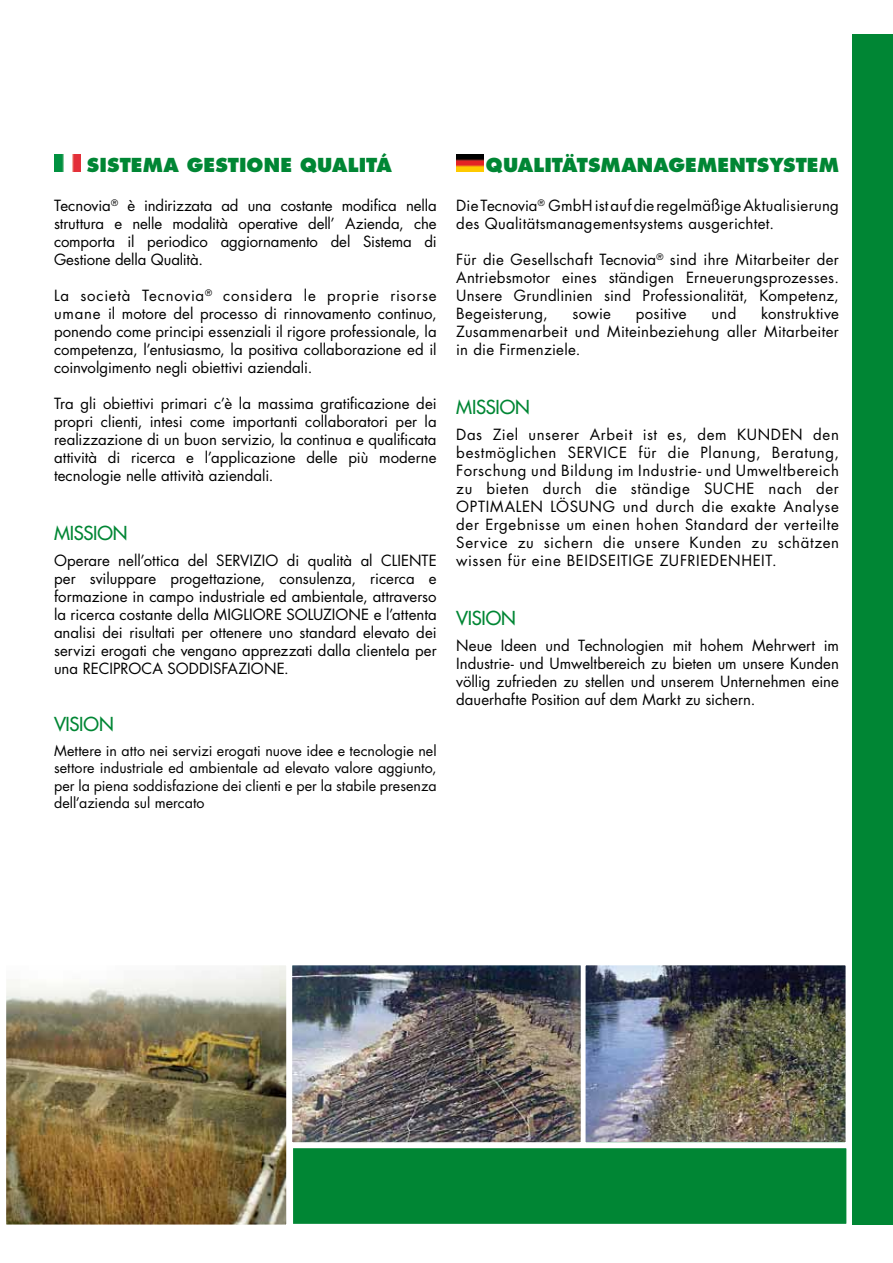
<style>
.page{position:relative;width:893px;height:1263px;background:#fff}
.page>*{position:absolute;margin:0;border:0;box-sizing:border-box;transform-origin:0 0}
.t1{font:800 18.75px "Futura Std";letter-spacing:.005em;color:#008634}
.t2{font:500 18.75px "Futura Std";letter-spacing:-.015em;color:#008634}
.t3{font:15px/18px "Futura Std";letter-spacing:.01em;color:#000;text-align:justify}
.t4{font:14.25px/17.1px "Futura Std";letter-spacing:.005em;color:#000;text-align:justify}
</style>
<div class="page">
<div style="left:853px;top:34px;width:40px;height:1190px;background:#008634"></div>
<div style="left:290px;top:1145px;width:559px;height:82px;background:#008634;border:3px solid #fff"></div>
<img style="left:54px;top:154px;width:27px;height:18px">
<img style="left:456px;top:154px;width:27px;height:18px">
<img style="left:7px;top:966px;width:278px;height:257px">
<div style="left:3px;top:962px;width:286px;height:265px;border:3px solid #fff"></div>
<img style="left:293px;top:966px;width:287px;height:175px">
<div style="left:289px;top:962px;width:295px;height:183px;border:3px solid #fff"></div>
<img style="left:587px;top:966px;width:257px;height:175px">
<div style="left:583px;top:962px;width:265px;height:183px;border:3px solid #fff"></div>
<p class="t1" style="left:87px;top:153px;width:307px">SISTEMA GESTIONE QUALITÁ</p>
<p class="t3" style="left:54px;top:197px;width:384px">Tecnovia<sup>®</sup> è indirizzata ad una costante modifica nella struttura e nelle modalità operative dell’ Azienda, che comporta il periodico aggiornamento del Sistema di Gestione della Qualità.</p>
<p class="t3" style="left:54px;top:287px;width:384px">La società Tecnovia<sup>®</sup> considera le proprie risorse umane il motore del processo di rinnovamento continuo, ponendo come principi essenziali il rigore professionale, la competenza, l’entusiasmo, la positiva collaborazione ed il coinvolgimento negli obiettivi aziendali.</p>
<p class="t3" style="left:54px;top:395px;width:384px">Tra gli obiettivi primari c’è la massima gratificazione dei propri clienti, intesi come importanti collaboratori per la realizzazione di un buon servizio, la continua e qualificata attività di ricerca e l’applicazione delle più moderne tecnologie nelle attività aziendali.</p>
<p class="t2" style="left:54px;top:521px;width:75px">MISSION</p>
<p class="t3" style="left:54px;top:552px;width:384px">Operare nell’ottica del SERVIZIO di qualità al CLIENTE per sviluppare progettazione, consulenza, ricerca e formazione in campo industriale ed ambientale, attraverso la ricerca costante della MIGLIORE SOLUZIONE e l’attenta analisi dei risultati per ottenere uno standard elevato dei servizi erogati che vengano apprezzati dalla clientela per una RECIPROCA SODDISFAZIONE.</p>
<p class="t2" style="left:54px;top:712px;width:61px">VISION</p>
<p class="t4" style="left:54px;top:743px;width:384px">Mettere in atto nei servizi erogati nuove idee e tecnologie nel settore industriale ed ambientale ad elevato valore aggiunto, per la piena soddisfazione dei clienti e per la stabile presenza dell’azienda sul mercato</p>
<p class="t1" style="left:486px;top:153px;width:355px">QUALITÄTSMANAGEMENTSYSTEM</p>
<p class="t3" style="left:456px;top:197px;width:384px">Die Tecnovia<sup>®</sup> GmbH ist auf die regelmäßige Aktualisierung des Qualitätsmanagementsystems ausgerichtet.</p>
<p class="t3" style="left:456px;top:251px;width:384px">Für die Gesellschaft Tecnovia<sup>®</sup> sind ihre Mitarbeiter der Antriebsmotor eines ständigen Erneuerungsprozesses.<br>Unsere Grundlinien sind Professionalität, Kompetenz, Begeisterung,</p>
<p class="t3" style="left:456px;top:305px;width:384px;text-indent:305px">konstruktive Zusammenarbeit und Miteinbeziehung aller Mitarbeiter in die Firmenziele.</p>
<p class="t3" style="left:572px;top:305px;width:40px">sowie</p>
<p class="t3" style="left:636px;top:305px;width:52px">positive</p>
<p class="t3" style="left:711px;top:305px;width:26px">und</p>
<p class="t2" style="left:456px;top:395px;width:75px">MISSION</p>
<p class="t3" style="left:456px;top:426px;width:384px">Das Ziel unserer Arbeit ist es, dem KUNDEN den bestmöglichen SERVICE für die Planung, Beratung, Forschung und Bildung im Industrie- und Umweltbereich zu bieten durch die ständige SUCHE nach der OPTIMALEN LÖSUNG und durch die exakte Analyse der Ergebnisse um einen hohen Standard der verteilte Service zu sichern die unsere Kunden zu schätzen wissen für eine BEIDSEITIGE ZUFRIEDENHEIT.</p>
<p class="t2" style="left:456px;top:606px;width:61px">VISION</p>
<p class="t3" style="left:456px;top:637px;width:384px">Neue Ideen und Technologien mit hohem Mehrwert im Industrie- und Umweltbereich zu bieten um unsere Kunden völlig zufrieden zu stellen und unserem Unternehmen eine dauerhafte Position auf dem Markt zu sichern.</p>
</div>
